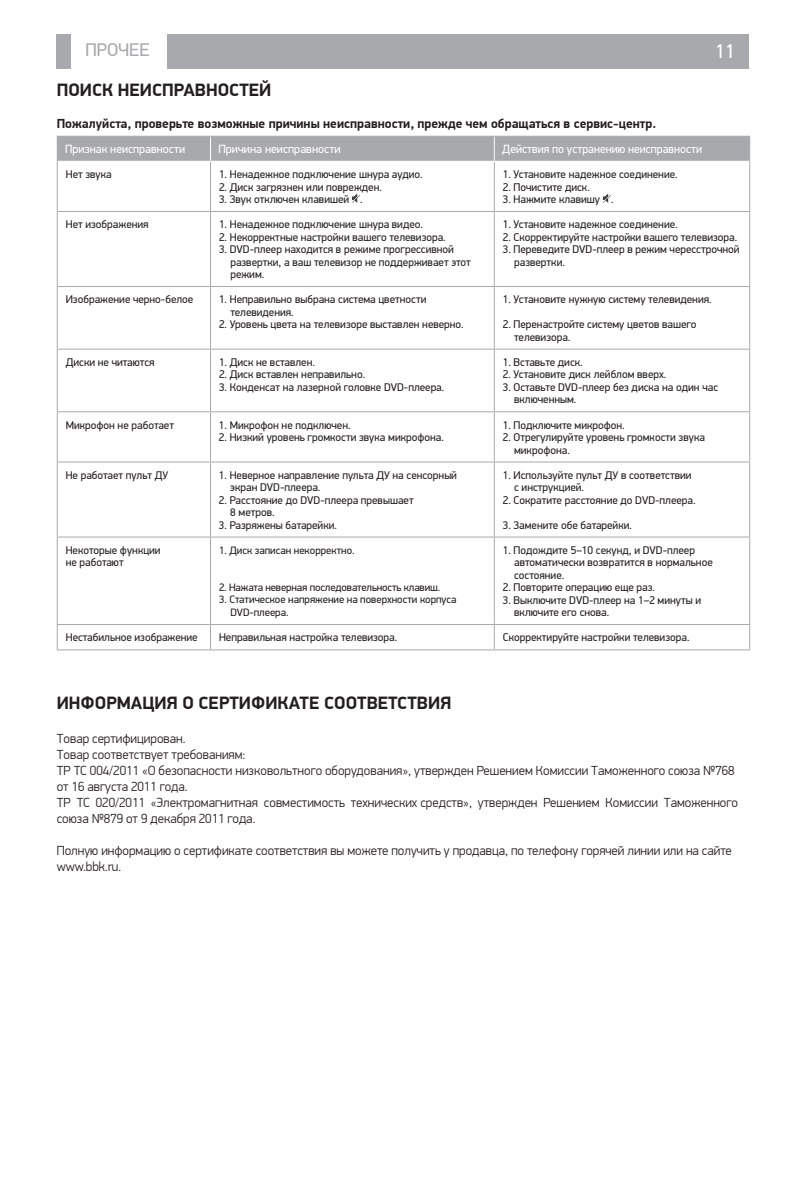
<style>
.page{position:relative;width:806px;height:1191px;background:#fff}
.page>*{position:absolute;margin:0;border:0;box-sizing:border-box;transform-origin:0 0}
.t1{font:20px "PF Din Display Pro";color:#fff}
.t2{font:18.4px "PF Din Display Pro";color:#a8a9ad}
.t3{font:700 18px "PF Din Display Pro";color:#231f20}
.t4{font:300 13.2px/16px "PF Din Display Pro";color:#231f20}
.t5{font:700 13.2px "PF Din Display Pro";color:#231f20}
.t6{font:12px "PF Din Display Pro";color:#fff}
.t7{font:11.2px/12.4px "PF Din Display Pro";color:#231f20}
.t8{font:10.8px/12.4px "PF Din Display Pro";color:#231f20}
</style>
<div class="page">
<div style="left:57px;top:34px;width:14px;height:34px;background:#a8a9ad"></div>
<div style="left:167px;top:34px;width:581px;height:34px;background:#a8a9ad"></div>
<div style="left:57px;top:136px;width:692px;height:25px;background:#a8a9ad"></div>
<hr style="left:494px;top:136px;width:255px;height:1px;background:#a8a9ad">
<hr style="left:57px;top:161px;width:1px;height:50px;background:#a8a9ad">
<hr style="left:210px;top:162px;width:1px;height:49px;background:#a8a9ad">
<hr style="left:493px;top:162px;width:1px;height:49px;background:#a8a9ad">
<hr style="left:748px;top:161px;width:1px;height:50px;background:#a8a9ad">
<hr style="left:57px;top:212px;width:1px;height:74px;background:#a8a9ad">
<hr style="left:57px;top:211px;width:153px;height:1px;background:#a8a9ad">
<hr style="left:210px;top:212px;width:1px;height:74px;background:#a8a9ad">
<hr style="left:210px;top:211px;width:284px;height:1px;background:#a8a9ad">
<hr style="left:493px;top:212px;width:1px;height:74px;background:#a8a9ad">
<hr style="left:748px;top:212px;width:1px;height:74px;background:#a8a9ad">
<hr style="left:494px;top:211px;width:255px;height:1px;background:#a8a9ad">
<hr style="left:57px;top:287px;width:1px;height:62px;background:#a8a9ad">
<hr style="left:57px;top:286px;width:153px;height:1px;background:#a8a9ad">
<hr style="left:210px;top:287px;width:1px;height:62px;background:#a8a9ad">
<hr style="left:210px;top:286px;width:284px;height:1px;background:#a8a9ad">
<hr style="left:493px;top:287px;width:1px;height:62px;background:#a8a9ad">
<hr style="left:748px;top:287px;width:1px;height:62px;background:#a8a9ad">
<hr style="left:494px;top:286px;width:255px;height:1px;background:#a8a9ad">
<hr style="left:57px;top:350px;width:1px;height:61px;background:#a8a9ad">
<hr style="left:57px;top:349px;width:153px;height:1px;background:#a8a9ad">
<hr style="left:210px;top:350px;width:1px;height:61px;background:#a8a9ad">
<hr style="left:210px;top:349px;width:284px;height:1px;background:#a8a9ad">
<hr style="left:493px;top:350px;width:1px;height:61px;background:#a8a9ad">
<hr style="left:748px;top:350px;width:1px;height:61px;background:#a8a9ad">
<hr style="left:494px;top:349px;width:255px;height:1px;background:#a8a9ad">
<hr style="left:57px;top:412px;width:1px;height:49px;background:#a8a9ad">
<hr style="left:57px;top:411px;width:153px;height:1px;background:#a8a9ad">
<hr style="left:210px;top:412px;width:1px;height:49px;background:#a8a9ad">
<hr style="left:210px;top:411px;width:284px;height:1px;background:#a8a9ad">
<hr style="left:493px;top:412px;width:1px;height:49px;background:#a8a9ad">
<hr style="left:748px;top:412px;width:1px;height:49px;background:#a8a9ad">
<hr style="left:494px;top:411px;width:255px;height:1px;background:#a8a9ad">
<hr style="left:57px;top:462px;width:1px;height:74px;background:#a8a9ad">
<hr style="left:57px;top:461px;width:153px;height:1px;background:#a8a9ad">
<hr style="left:210px;top:462px;width:1px;height:74px;background:#a8a9ad">
<hr style="left:210px;top:461px;width:284px;height:1px;background:#a8a9ad">
<hr style="left:493px;top:462px;width:1px;height:74px;background:#a8a9ad">
<hr style="left:748px;top:462px;width:1px;height:74px;background:#a8a9ad">
<hr style="left:494px;top:461px;width:255px;height:1px;background:#a8a9ad">
<hr style="left:57px;top:537px;width:1px;height:87px;background:#a8a9ad">
<hr style="left:57px;top:536px;width:153px;height:1px;background:#a8a9ad">
<hr style="left:210px;top:537px;width:1px;height:87px;background:#a8a9ad">
<hr style="left:210px;top:536px;width:284px;height:1px;background:#a8a9ad">
<hr style="left:493px;top:537px;width:1px;height:87px;background:#a8a9ad">
<hr style="left:748px;top:537px;width:1px;height:87px;background:#a8a9ad">
<hr style="left:494px;top:536px;width:255px;height:1px;background:#a8a9ad">
<svg style="left:57px;top:625px;width:1px;height:24px"></svg>
<hr style="left:57px;top:624px;width:153px;height:1px;background:#a8a9ad">
<hr style="left:57px;top:649px;width:153px;height:1px;background:#a8a9ad">
<svg style="left:210px;top:625px;width:1px;height:24px"></svg>
<hr style="left:210px;top:624px;width:284px;height:1px;background:#a8a9ad">
<hr style="left:210px;top:649px;width:284px;height:1px;background:#a8a9ad">
<svg style="left:493px;top:625px;width:1px;height:24px"></svg>
<hr style="left:494px;top:624px;width:255px;height:1px;background:#a8a9ad">
<hr style="left:494px;top:649px;width:255px;height:1px;background:#a8a9ad">
<svg style="left:352px;top:193px;width:8px;height:10px"></svg>
<svg style="left:602px;top:193px;width:8px;height:10px"></svg>
<h2 class="t2" style="left:85px;top:39px;width:66px">ПРОЧЕЕ</h2>
<h1 class="t1" style="left:714px;top:39px;width:21px">11</h1>
<h3 class="t3" style="left:57px;top:79px;width:24px">Поиск</h3>
<h3 class="t3" style="left:118px;top:79px;width:12px">неисправностей</h3>
<p class="t5" style="left:57px;top:115px;width:600px">Пожалуйста, проверьте возможные причины неисправности, прежде чем обращаться в сервис-центр.</p>
<p class="t6" style="left:65px;top:142px;width:121px">Признак неисправности</p>
<p class="t6" style="left:218px;top:142px;width:123px">Причина неисправности</p>
<p class="t6" style="left:502px;top:142px;width:201px">Действия по устранению неисправности</p>
<p class="t7" style="left:66px;top:168px;width:48px">Нет звука</p>
<p class="t7" style="left:219px;top:168px;width:205px">1. Ненадежное подключение шнура аудио.</p>
<p class="t7" style="left:219px;top:181px;width:164px">2. Диск загрязнен или поврежден.</p>
<p class="t7" style="left:219px;top:193px;width:145px">3. Звук отключен клавишей .</p>
<p class="t7" style="left:502px;top:168px;width:176px">1. Установите надежное соединение.</p>
<p class="t7" style="left:502px;top:181px;width:88px">2. Почистите диск.</p>
<p class="t7" style="left:502px;top:193px;width:112px">3. Нажмите клавишу .</p>
<p class="t7" style="left:66px;top:218px;width:84px">Нет изображения</p>
<p class="t7" style="left:219px;top:218px;width:205px">1. Ненадежное подключение шнура видео.</p>
<p class="t7" style="left:219px;top:231px;width:228px">2. Некорректные настройки вашего телевизора.</p>
<p class="t7" style="left:230px;top:243px;width:242px;text-indent:-11px">3. DVD-плеер находится в режиме прогрессивной развертки, а ваш телевизор не поддерживает этот режим.</p>
<p class="t7" style="left:66px;top:293px;width:129px">Изображение черно-белое</p>
<p class="t7" style="left:230px;top:293px;width:197px;text-indent:-11px">1. Неправильно выбрана система цветности телевидения.</p>
<p class="t7" style="left:219px;top:318px;width:246px">2. Уровень цвета на телевизоре выставлен неверно.</p>
<p class="t7" style="left:66px;top:356px;width:90px">Диски не читаются</p>
<p class="t7" style="left:219px;top:356px;width:97px">1. Диск не вставлен.</p>
<p class="t7" style="left:219px;top:368px;width:147px">2. Диск вставлен неправильно.</p>
<p class="t7" style="left:219px;top:381px;width:227px">3. Конденсат на лазерной головке DVD-плеера.</p>
<p class="t7" style="left:66px;top:419px;width:110px">Микрофон не работает</p>
<p class="t7" style="left:219px;top:419px;width:133px">1. Микрофон не подключен.</p>
<p class="t7" style="left:219px;top:431px;width:226px">2. Низкий уровень громкости звука микрофона.</p>
<p class="t7" style="left:66px;top:469px;width:104px">Не работает пульт ДУ</p>
<p class="t7" style="left:230px;top:469px;width:228px;text-indent:-11px">1. Неверное направление пульта ДУ на сенсорный экран DVD-плеера.</p>
<p class="t7" style="left:230px;top:494px;width:185px;text-indent:-11px">2. Расстояние до DVD-плеера превышает<br>8 метров.</p>
<p class="t7" style="left:219px;top:518px;width:119px">3. Разряжены батарейки.</p>
<p class="t7" style="left:66px;top:544px;width:96px">Некоторые функции не работают</p>
<p class="t8" style="left:219px;top:544px;width:137px">1. Диск записан некорректно.</p>
<p class="t8" style="left:219px;top:581px;width:222px">2. Нажата неверная последовательность клавиш.</p>
<p class="t8" style="left:230px;top:593px;width:227px;text-indent:-11px">3. Статическое напряжение на поверхности корпуса<br>DVD-плеера.</p>
<p class="t7" style="left:502px;top:218px;width:176px">1. Установите надежное соединение.</p>
<p class="t7" style="left:502px;top:231px;width:236px">2. Скорректируйте настройки вашего телевизора.</p>
<p class="t7" style="left:514px;top:243px;width:227px;text-indent:-11px">3. Переведите DVD-плеер в режим чересстрочной развертки.</p>
<p class="t7" style="left:502px;top:293px;width:210px">1. Установите нужную систему телевидения.</p>
<p class="t7" style="left:514px;top:318px;width:184px;text-indent:-11px">2. Перенастройте систему цветов вашего телевизора.</p>
<p class="t7" style="left:502px;top:356px;width:81px">1. Вставьте диск.</p>
<p class="t7" style="left:502px;top:368px;width:165px">2. Установите диск лейблом вверх.</p>
<p class="t7" style="left:514px;top:381px;width:205px;text-indent:-11px">3. Оставьте DVD-плеер без диска на один час включенным.</p>
<p class="t7" style="left:502px;top:419px;width:123px">1. Подключите микрофон.</p>
<p class="t7" style="left:514px;top:431px;width:192px;text-indent:-11px">2. Отрегулируйте уровень громкости звука микрофона.</p>
<p class="t7" style="left:514px;top:469px;width:179px;text-indent:-11px">1. Используйте пульт ДУ в соответствии с инструкцией.</p>
<p class="t7" style="left:502px;top:494px;width:194px">2. Сократите расстояние до DVD-плеера.</p>
<p class="t7" style="left:502px;top:518px;width:131px">3. Замените обе батарейки.</p>
<p class="t7" style="left:514px;top:544px;width:200px;text-indent:-11px">1. Подождите 5–10 секунд, и DVD-плеер автоматически возвратится в нормальное состояние.</p>
<p class="t7" style="left:502px;top:581px;width:153px">2. Повторите операцию еще раз.</p>
<p class="t7" style="left:514px;top:593px;width:188px;text-indent:-11px">3. Выключите DVD-плеер на 1–2 минуты и включите его снова.</p>
<p class="t7" style="left:66px;top:631px;width:133px">Нестабильное изображение</p>
<p class="t7" style="left:219px;top:631px;width:180px">Неправильная настройка телевизора.</p>
<p class="t7" style="left:502px;top:631px;width:188px">Скорректируйте настройки телевизора.</p>
<h3 class="t3" style="left:57px;top:692px;width:396px">ИНФОРМАЦИЯ О СЕРТИФИКАТе СООТВЕТСТВИЯ</h3>
<p class="t4" style="left:57px;top:730px;width:682px">Товар сертифицирован.<br>Товар соответствует требованиям:<br>ТР ТС 004/2011 «О безопасности низковольтного оборудования», утвержден Решением Комиссии Таможенного союза №768 от 16 августа 2011 года.<br>ТР ТС 020/2011 «Электромагнитная совместимость технических средств», утвержден Решением Комиссии Таможенного союза №879 от 9 декабря 2011 года.</p>
<p class="t4" style="left:57px;top:842px;width:676px">Полную информацию о сертификате соответствия вы можете получить у продавца, по телефону горячей линии или на сайте www.bbk.ru.</p>
</div>
